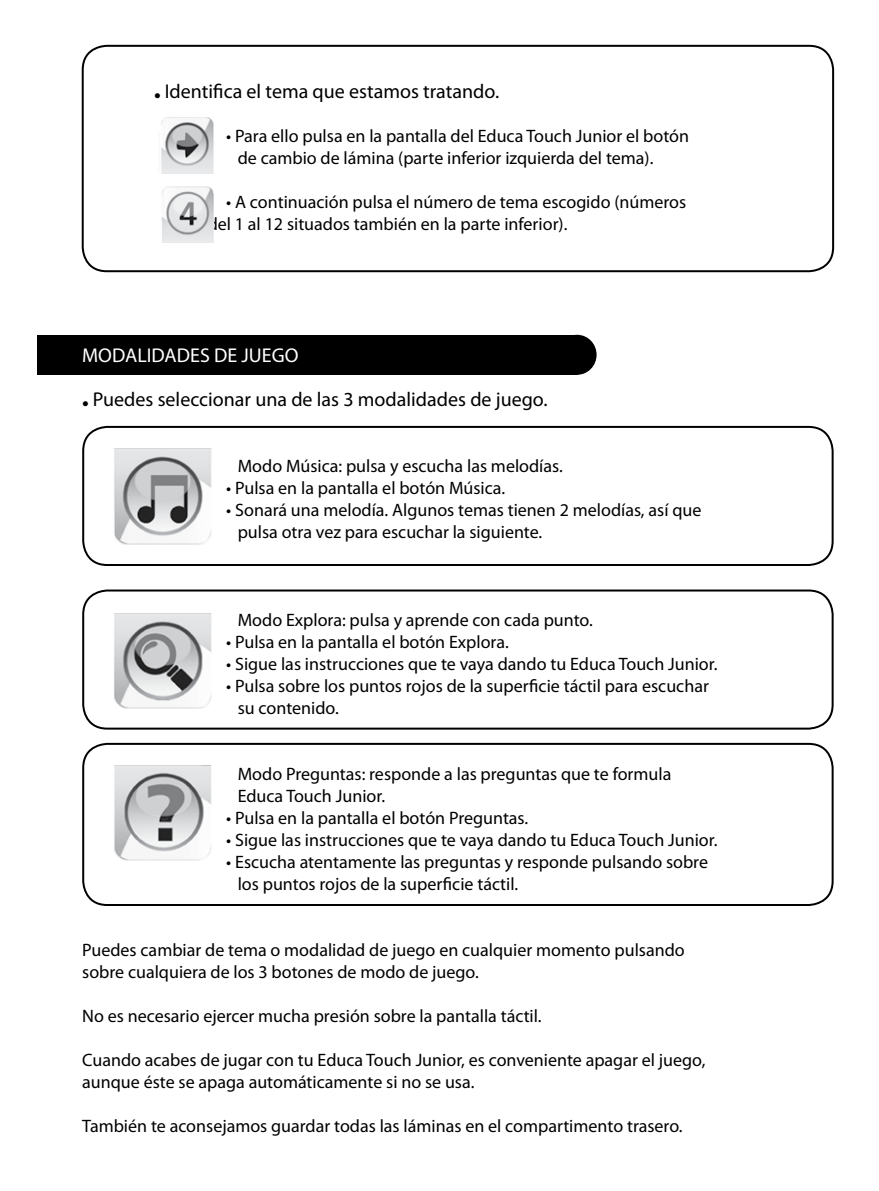
<style>
.page{position:relative;width:879px;height:1191px;background:#fff}
.page>*{position:absolute;margin:0;border:0;box-sizing:border-box;transform-origin:0 0}
.t1{font:20px "Myriad Pro";color:#000}
.t2{font:20px "Myriad Pro";color:#fff}
.t3{font:18px/22px "Myriad Pro";color:#000}
.s1{font-size:24px}
</style>
<div class="page">
<div style="left:37px;top:335px;width:540px;height:40px;background:#000"></div>
<div style="left:558px;top:335px;width:38px;height:40px;background:#000;border-radius:50%"></div>
<div style="left:82px;top:45px;width:752px;height:227px;border:2px solid #000;border-radius:24px"></div>
<div style="left:82px;top:426px;width:751px;height:140px;border:2px solid #000;border-radius:24px"></div>
<div style="left:82px;top:589px;width:751px;height:140px;border:2px solid #000;border-radius:24px"></div>
<div style="left:82px;top:743px;width:751px;height:163px;border:2px solid #000;border-radius:24px"></div>
<img style="left:161px;top:117px;width:53px;height:56px">
<img style="left:114px;top:448px;width:98px;height:96px">
<img style="left:114px;top:613px;width:98px;height:96px">
<img style="left:114px;top:765px;width:98px;height:95px">
<img style="left:162px;top:186px;width:52px;height:57px">
<p class="t1" style="left:154px;top:80px;width:346px"><span class="s1">•</span> Identifica el tema que estamos tratando.</p>
<p class="t3" style="left:238px;top:125px;width:453px;text-indent:-11px">• Para ello pulsa en la pantalla del Educa Touch Junior el botón de cambio de lámina (parte inferior izquierda del tema).</p>
<p class="t3" style="left:208px;top:191px;width:480px;text-indent:19px">• A continuación pulsa el número de tema escogido (números del 1 al 12 situados también en la parte inferior).</p>
<p class="t2" style="left:82px;top:344px;width:218px">MODALIDADES DE JUEGO</p>
<p class="t1" style="left:82px;top:388px;width:467px"><span class="s1">•</span> Puedes seleccionar una de las 3 modalidades de juego.</p>
<p class="t3" style="left:238px;top:455px;width:327px">Modo Música: pulsa y escucha las melodías.</p>
<p class="t3" style="left:226px;top:477px;width:280px">• Pulsa en la pantalla el botón Música.</p>
<p class="t3" style="left:238px;top:499px;width:465px;text-indent:-11px">• Sonará una melodía. Algunos temas tienen 2 melodías, así que pulsa otra vez para escuchar la siguiente.</p>
<p class="t3" style="left:238px;top:609px;width:356px">Modo Explora: pulsa y aprende con cada punto.</p>
<p class="t3" style="left:226px;top:631px;width:284px">• Pulsa en la pantalla el botón Explora.</p>
<p class="t3" style="left:226px;top:653px;width:493px">• Sigue las instrucciones que te vaya dando tu Educa Touch Junior.</p>
<p class="t3" style="left:238px;top:675px;width:473px;text-indent:-11px">• Pulsa sobre los puntos rojos de la superficie táctil para escuchar su contenido.</p>
<p class="t3" style="left:238px;top:763px;width:435px">Modo Preguntas: responde a las preguntas que te formula<br>Educa Touch Junior.</p>
<p class="t3" style="left:226px;top:807px;width:303px">• Pulsa en la pantalla el botón Preguntas.</p>
<p class="t3" style="left:226px;top:829px;width:493px">• Sigue las instrucciones que te vaya dando tu Educa Touch Junior.</p>
<p class="t3" style="left:238px;top:851px;width:472px;text-indent:-11px">• Escucha atentamente las preguntas y responde pulsando sobre los puntos rojos de la superficie táctil.</p>
<p class="t3" style="left:82px;top:939px;width:604px">Puedes cambiar de tema o modalidad de juego en cualquier momento pulsando sobre cualquiera de los 3 botones de modo de juego.</p>
<p class="t3" style="left:82px;top:1005px;width:461px">No es necesario ejercer mucha presión sobre la pantalla táctil.</p>
<p class="t3" style="left:82px;top:1049px;width:625px">Cuando acabes de jugar con tu Educa Touch Junior, es conveniente apagar el juego, aunque éste se apaga automáticamente si no se usa.</p>
<p class="t3" style="left:82px;top:1115px;width:602px">También te aconsejamos guardar todas las láminas en el compartimento trasero.</p>
</div>
